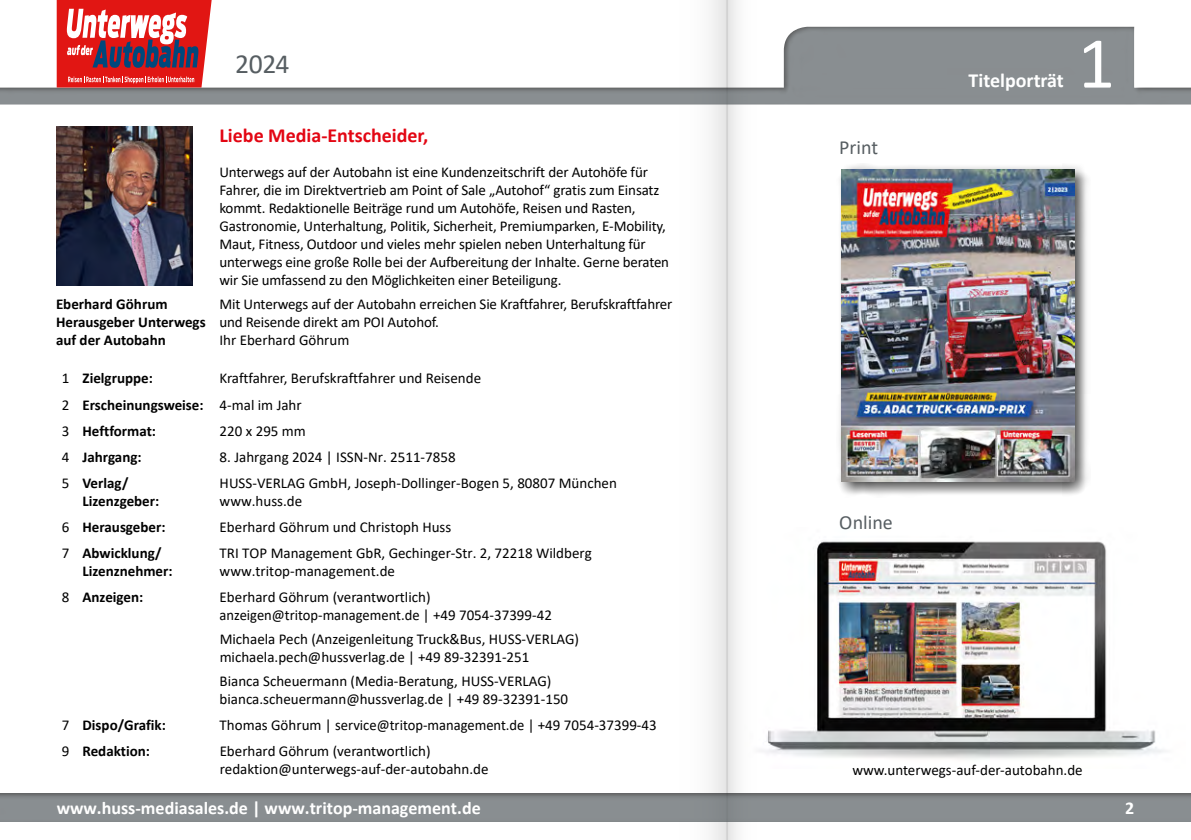
<style>
.page{position:relative;width:1191px;height:840px;background:#fff}
.page>*{position:absolute;margin:0;border:0;box-sizing:border-box;transform-origin:0 0}
.t1{font:73.6px "Calibri";color:#fff}
.t2{font:27.6px "Calibri";color:#575e62}
.t3{font:700 20px "Calibri";color:#e30613}
.t4{font:700 20px "Calibri";color:#fff}
.t5{font:20px "Calibri";color:#575e62}
.t6{font:700 18px "Calibri";color:#fff}
.t7{font:15px/18px "Calibri";letter-spacing:-.01em;color:#000}
.t8{font:700 15px/18px "Calibri";color:#000}
.s1{font-weight:400}
.s2{font-weight:700}
</style>
<div class="page">
<img style="left:761px;top:541px;width:403px;height:218px">
<svg style="left:727px;top:0;width:11px;height:839px;fill:#ececec"></svg>
<div style="left:672px;top:0;width:55px;height:839px;background:linear-gradient(to right,#fff,#ebebeb)"></div>
<hr style="left:726px;top:0;width:1px;height:839px;background:#c6c6c6">
<div style="left:836px;top:163px;width:254px;height:334px;background:#000;opacity:.75"></div>
<img style="left:841px;top:169px;width:233px;height:312px">
<div style="left:0;top:13px;width:1191px;height:93px;background:#000;opacity:.8"></div>
<svg style="left:57px;top:0;width:155px;height:87px"></svg>
<img style="left:57px;top:127px;width:135px;height:158px">
<div style="left:0;top:779px;width:1191px;height:43px;background:#000;opacity:.8"></div>
<h2 class="t2" style="left:235px;top:45px;width:56px">2024</h2>
<h3 class="t3" style="left:219px;top:121px;width:210px">Liebe Media-Entscheider,</h3>
<p class="t7" style="left:219px;top:162px;width:451px">Unterwegs auf der Autobahn ist eine Kundenzeitschrift der Autohöfe für Fahrer, die im Direktvertrieb am Point of Sale „Autohof“ gratis zum Einsatz kommt. Redaktionelle Beiträge rund um Autohöfe, Reisen und Rasten, Gastronomie, Unterhaltung, Politik, Sicherheit, Premiumparken, E-Mobility, Maut, Fitness, Outdoor und vieles mehr spielen neben Unterhaltung für unterwegs eine große Rolle bei der Aufbereitung der Inhalte. Gerne beraten wir Sie umfassend zu den Möglichkeiten einer Beteiligung.</p>
<p class="t7" style="left:219px;top:294px;width:454px">Mit Unterwegs auf der Autobahn erreichen Sie Kraftfahrer, Berufskraftfahrer und Reisende direkt am POI Autohof.<br>Ihr Eberhard Göhrum</p>
<p class="t8" style="left:56px;top:294px;width:151px">Eberhard Göhrum<br>Herausgeber Unterwegs auf der Autobahn</p>
<p class="t8" style="left:62px;top:369px;width:93px"><span class="s1">1</span> Zielgruppe:</p>
<p class="t7" style="left:62px;top:364px;width:421px;line-height:26.2px;text-indent:158px">Kraftfahrer, Berufskraftfahrer und Reisende<br>2 <span class="s2">Erscheinungsweise:</span> 4-mal im Jahr<br>3 <span class="s2">Heftformat:</span></p>
<p class="t7" style="left:220px;top:421px;width:88px">220 x 295 mm</p>
<h3 class="t5" style="left:839px;top:133px;width:41px">Print</h3>
<h3 class="t4" style="left:968px;top:66px;width:97px">Titelporträt</h3>
<h1 class="t1" style="left:1077px;top:12px;width:39px">1</h1>
<p class="t8" style="left:62px;top:447px;width:81px"><span class="s1">4</span> Jahrgang:</p>
<p class="t7" style="left:220px;top:447px;width:237px">8. Jahrgang 2024 | ISSN-Nr. 2511-7858</p>
<p class="t8" style="left:82px;top:473px;width:78px;text-indent:-21px"><span class="s1">5</span> Verlag/<br>Lizenzgeber:</p>
<p class="t7" style="left:220px;top:473px;width:399px">HUSS-VERLAG GmbH, Joseph-Dollinger-Bogen 5, 80807 München www.huss.de</p>
<p class="t8" style="left:62px;top:517px;width:105px"><span class="s1">6</span> Herausgeber:</p>
<p class="t7" style="left:220px;top:517px;width:233px">Eberhard Göhrum und Christoph Huss</p>
<p class="t8" style="left:82px;top:543px;width:92px;text-indent:-21px"><span class="s1">7</span> Abwicklung/<br>Lizenznehmer:</p>
<p class="t7" style="left:220px;top:543px;width:374px">TRI TOP Management GbR, Gechinger-Str. 2, 72218 Wildberg www.tritop-management.de</p>
<p class="t8" style="left:62px;top:588px;width:83px"><span class="s1">8</span> Anzeigen:</p>
<p class="t7" style="left:220px;top:587px;width:334px">Eberhard Göhrum (verantwortlich) anzeigen@tritop-management.de | +49 7054-37399-42</p>
<p class="t7" style="left:220px;top:629px;width:361px">Michaela Pech (Anzeigenleitung Truck&amp;Bus, HUSS-VERLAG) michaela.pech@hussverlag.de | +49 89-32391-251</p>
<p class="t7" style="left:220px;top:671px;width:350px">Bianca Scheuermann (Media-Beratung, HUSS-VERLAG) bianca.scheuermann@hussverlag.de | +49 89-32391-150</p>
<p class="t8" style="left:62px;top:715px;width:105px"><span class="s1">7</span> Dispo/Grafik:</p>
<p class="t7" style="left:220px;top:715px;width:438px">Thomas Göhrum | service@tritop-management.de | +49 7054-37399-43</p>
<p class="t8" style="left:62px;top:741px;width:90px"><span class="s1">9</span> Redaktion:</p>
<p class="t7" style="left:220px;top:741px;width:270px">Eberhard Göhrum (verantwortlich) redaktion@unterwegs-auf-der-autobahn.de</p>
<p class="t6" style="left:57px;top:794px;width:425px">www.huss-mediasales.de | www.tritop-management.de</p>
<p class="t6" style="left:1125px;top:794px;width:11px">2</p>
<h3 class="t5" style="left:839px;top:508px;width:55px">Online</h3>
<p class="t7" style="left:852px;top:759px;width:232px">www.unterwegs-auf-der-autobahn.de</p>
</div>
